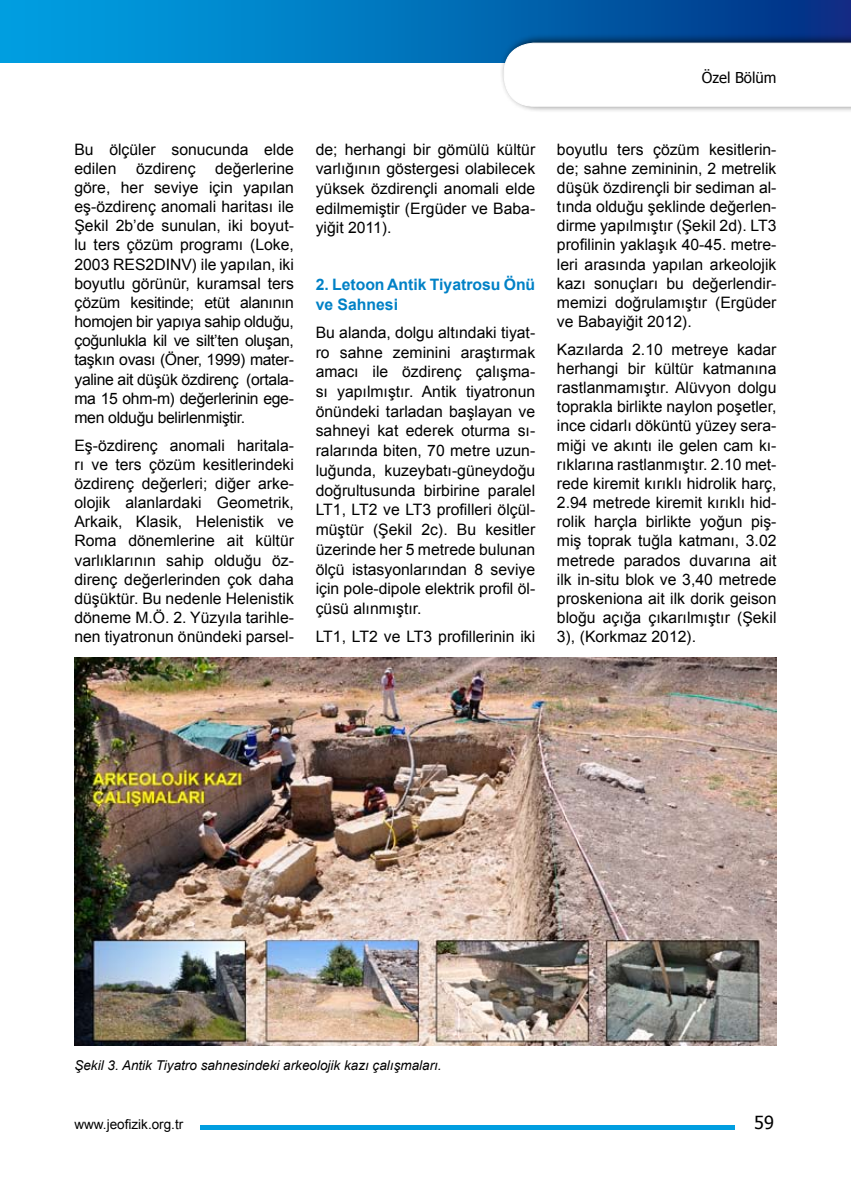
<style>
.page{position:relative;width:851px;height:1191px;background:#fff}
.page>*{position:absolute;margin:0;border:0;box-sizing:border-box;transform-origin:0 0}
.t1{font:18px "Tahoma";color:#000}
.t2{font:15.75px/19.2px "Arial";color:#000;text-align:justify}
.t3{font:700 15.75px/19.6px "Arial";color:#0081c6}
.t4{font:15px "Tahoma";color:#000}
.t5{font:italic 13.5px "Arial";color:#000}
.t6{font:13.5px "Arial";color:#000}
</style>
<div class="page">
<div style="left:1px;top:0;width:849px;height:62px;background:linear-gradient(to right,#00a8e7,#033286)"></div>
<div style="left:499px;top:33px;width:351px;height:87px;background:#000;opacity:.75"></div>
<svg style="left:503px;top:43px;width:347px;height:64px"></svg>
<hr style="left:200px;top:1125px;width:534px;height:4px;background:#009ee0">
<img style="left:74px;top:658px;width:702px;height:387px">
<p class="t4" style="left:701px;top:68px;width:76px">Özel Bölüm</p>
<p class="t2" style="left:74px;top:139px;width:221px">Bu ölçüler sonucunda elde edilen özdirenç değerlerine göre, her seviye için yapılan eş-özdirenç anomali haritası ile Şekil 2b’de sunulan, iki boyut&shy;lu ters çözüm programı (Loke, 2003 RES2DINV) ile yapılan, iki boyutlu görünür, kuramsal ters çözüm kesitinde; etüt alanının homojen bir yapıya sahip olduğu, çoğunlukla kil ve silt’ten oluşan, taşkın ovası (Öner, 1999) mater&shy;yaline ait düşük özdirenç (ortala&shy;ma 15 ohm-m) değerlerinin ege&shy;men olduğu belirlenmiştir.</p>
<p class="t2" style="left:74px;top:435px;width:221px">Eş-özdirenç anomali haritala&shy;rı ve ters çözüm kesitlerindeki özdirenç değerleri; diğer arke&shy;olojik alanlardaki Geometrik, Arkaik, Klasik, Helenistik ve Roma dönemlerine ait kültür varlıklarının sahip olduğu öz&shy;direnç değerlerinden çok daha düşüktür. Bu nedenle Helenistik döneme M.Ö. 2. Yüzyıla tarihle&shy;nen tiyatronun önündeki parsel-</p>
<p class="t2" style="left:315px;top:139px;width:221px;line-height:19.6px">de; herhangi bir gömülü kültür varlığının göstergesi olabilecek yüksek özdirençli anomali elde edilmemiştir (Ergüder ve Baba&shy;yiğit 2011).</p>
<p class="t3" style="left:315px;top:274px;width:221px">2. Letoon Antik Tiyatrosu Önü ve Sahnesi</p>
<p class="t2" style="left:315px;top:322px;width:221px;line-height:19.6px">Bu alanda, dolgu altındaki tiyat&shy;ro sahne zeminini araştırmak amacı ile özdirenç çalışma&shy;sı yapılmıştır. Antik tiyatronun önündeki tarladan başlayan ve sahneyi kat ederek oturma sı&shy;ralarında biten, 70 metre uzun&shy;luğunda, kuzeybatı-güneydoğu doğrultusunda birbirine paralel LT1, LT2 ve LT3 profilleri ölçül&shy;müştür (Şekil 2c). Bu kesitler üzerinde her 5 metrede bulunan ölçü istasyonlarından 8 seviye için pole-dipole elektrik profil öl&shy;çüsü alınmıştır.</p>
<p class="t2" style="left:315px;top:627px;width:221px">LT1, LT2 ve LT3 profillerinin iki</p>
<p class="t2" style="left:557px;top:139px;width:221px">boyutlu ters çözüm kesitlerin&shy;de; sahne zemininin, 2 metrelik düşük özdirençli bir sediman al&shy;tında olduğu şeklinde değerlen&shy;dirme yapılmıştır (Şekil 2d). LT3 profilinin yaklaşık 40-45. metre&shy;leri arasında yapılan arkeolojik kazı sonuçları bu değerlendir&shy;memizi doğrulamıştır (Ergüder ve Babayiğit 2012).</p>
<p class="t2" style="left:557px;top:339px;width:221px">Kazılarda 2.10 metreye kadar herhangi bir kültür katmanına rastlanmamıştır. Alüvyon dolgu toprakla birlikte naylon poşetler, ince cidarlı döküntü yüzey sera&shy;miği ve akıntı ile gelen cam kı&shy;rıklarına rastlanmıştır. 2.10 met&shy;rede kiremit kırıklı hidrolik harç, 2.94 metrede kiremit kırıklı hid&shy;rolik harçla birlikte yoğun piş&shy;miş toprak tuğla katmanı, 3.02 metrede parados duvarına ait ilk in-situ blok ve 3,40 metrede proskeniona ait ilk dorik geison bloğu açığa çıkarılmıştır (Şekil 3), (Korkmaz 2012).</p>
<p class="t5" style="left:74px;top:1057px;width:368px">Şekil 3. Antik Tiyatro sahnesindeki arkeolojik kazı çalışmaları.</p>
<p class="t6" style="left:74px;top:1116px;width:110px">www.jeofizik.org.tr</p>
<p class="t1" style="left:754px;top:1110px;width:21px">59</p>
</div>
